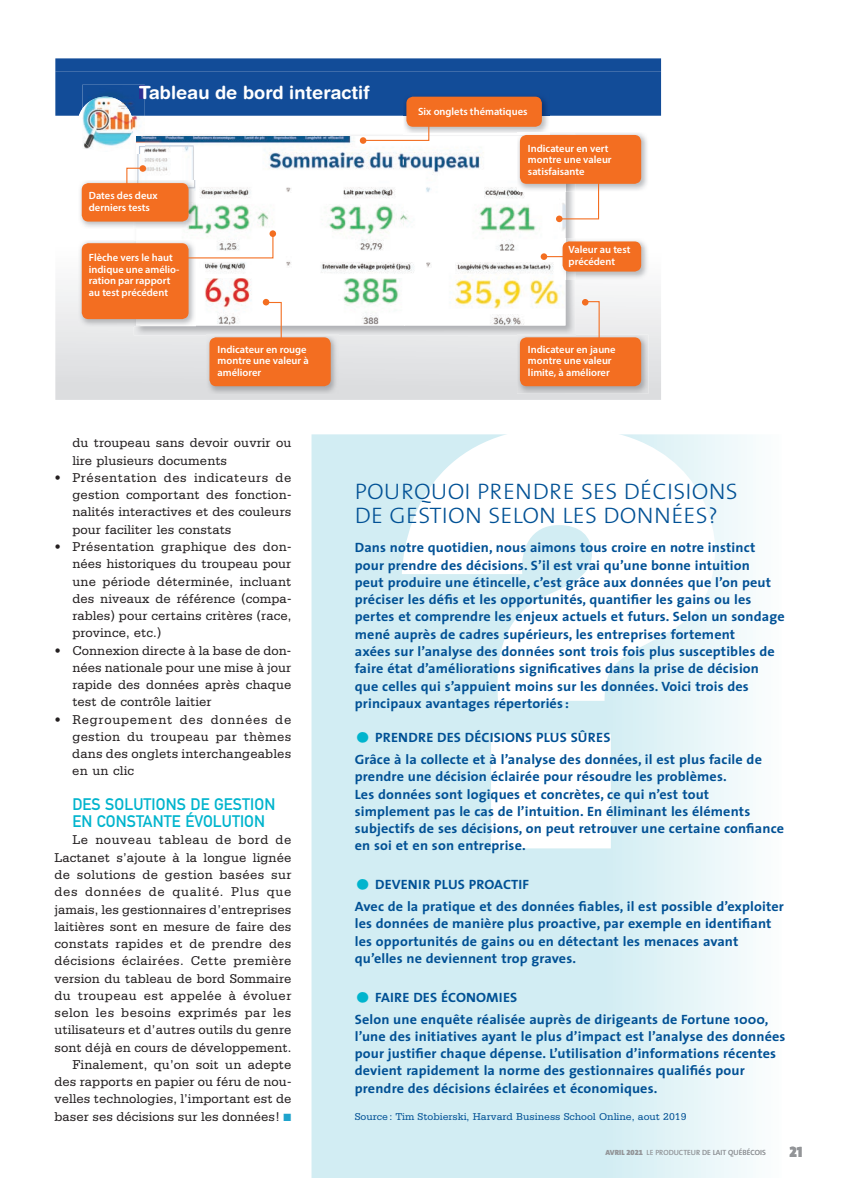
<style>
.page{position:relative;width:859px;height:1178px;background:#fff}
.page>*{position:absolute;margin:0;border:0;box-sizing:border-box;transform-origin:0 0}
.t1{font:900 575.85px "Helvetica Neue";color:#fff}
.t2{font:300 22.5px/24px "The Sans";letter-spacing:.01em;color:#015195;scale:1.05 1}
.t3{font:700 18.3px "Helvetica Rounded";color:#fff}
.t4{font:16.5px/17.2px "DIN Mittelschrift";letter-spacing:.005em;color:#00b4cd}
.t5{font:15px "The Mix Black Caps";color:#939598}
.t6{font:700 13.5px/17.2px "The Sans";letter-spacing:.01em;color:#015195;scale:1.05 1}
.t7{font:13.5px/17.2px "Serifa";letter-spacing:.005em;color:#231f20;text-align:justify}
.t8{font:600 10.5px/11.6px "Myriad Pro";color:#fff}
.t9{font:10.5px "Serifa";color:#015195}
.t10{font:7.5px "The Sans";color:#939598}
.s1{color:#1ea3cc}
.s2{font-size:36px;color:#00b4cd}
.s3{font-weight:900}
.s4{font-family:"The Sans Black Expert"}
</style>
<div class="page">
<svg style="left:311px;top:434px;width:442px;height:743px;background:#d7eff4"></svg>
<div style="left:605px;top:1150px;width:20px;height:5px;background:#d4eef3"></div>
<div style="left:627px;top:1149px;width:16px;height:6px;background:#d8f0f5"></div>
<svg style="left:643px;top:1148px;width:110px;height:8px"></svg>
<svg style="left:55px;top:272px;width:606px;height:128px;background:#e3e4e6"></svg>
<img style="left:134px;top:135px;width:441px;height:200px">
<img style="left:136px;top:136px;width:268px;height:142px">
<img style="left:404px;top:136px;width:161px;height:189px">
<img style="left:196px;top:278px;width:209px;height:47px">
<div style="left:55px;top:58px;width:606px;height:58px;background:#124c98"></div>
<div style="left:145px;top:85px;width:225px;height:14px;background:#124c98"></div>
<img style="left:404px;top:94px;width:145px;height:39px">
<div style="left:406px;top:97px;width:136px;height:30px;background:#f36e21;border-radius:7px"></div>
<img style="left:80px;top:180px;width:116px;height:49px">
<div style="left:82px;top:183px;width:107px;height:38px;background:#f36e21;border-radius:7px"></div>
<img style="left:79px;top:240px;width:117px;height:86px">
<img style="left:136px;top:240px;width:60px;height:85px">
<div style="left:82px;top:243px;width:107px;height:76px;background:#f36e21;border-radius:7px"></div>
<img style="left:550px;top:133px;width:97px;height:57px">
<img style="left:517px;top:136px;width:41px;height:55px">
<img style="left:517px;top:132px;width:32px;height:3px">
<div style="left:520px;top:135px;width:121px;height:49px;background:#f36e21;border-radius:7px"></div>
<img style="left:517px;top:334px;width:131px;height:59px">
<img style="left:517px;top:334px;width:58px;height:1px">
<div style="left:520px;top:337px;width:121px;height:49px;background:#f36e21;border-radius:7px"></div>
<img style="left:560px;top:239px;width:89px;height:40px">
<div style="left:563px;top:241px;width:78px;height:30px;background:#f36e21;border-radius:7px"></div>
<img style="left:207px;top:334px;width:131px;height:59px">
<div style="left:209px;top:337px;width:122px;height:49px;background:#f36e21;border-radius:7px"></div>
<div style="left:78px;top:97px;width:55px;height:55px;background:#fff;border-radius:50%"></div>
<img style="left:82px;top:85px;width:63px;height:45px">
<img style="left:134px;top:135px;width:11px;height:18px">
<img style="left:136px;top:136px;width:9px;height:17px">
<img style="left:139px;top:85px;width:6px;height:14px">
<img style="left:82px;top:97px;width:51px;height:52px">
<svg style="left:362px;top:123px;width:68px;height:18px"></svg>
<div style="left:360px;top:137px;width:6px;height:7px;background:#f36e21;border-radius:50%"></div>
<div style="left:139px;top:165px;width:7px;height:7px;background:#f36e21;border-radius:50%"></div>
<svg style="left:126px;top:167px;width:18px;height:17px"></svg>
<div style="left:269px;top:230px;width:7px;height:7px;background:#f36e21;border-radius:50%"></div>
<svg style="left:178px;top:230px;width:96px;height:29px"></svg>
<svg style="left:263px;top:299px;width:19px;height:39px"></svg>
<svg style="left:558px;top:183px;width:42px;height:37px"></svg>
<div style="left:556px;top:215px;width:7px;height:7px;background:#f36e21;border-radius:50%"></div>
<svg style="left:547px;top:256px;width:16px;height:1px"></svg>
<div style="left:541px;top:253px;width:6px;height:7px;background:#f36e21;border-radius:50%"></div>
<svg style="left:582px;top:299px;width:18px;height:39px"></svg>
<h3 class="t3" style="left:139px;top:85px;width:233px">Tableau de bord interactif</h3>
<p class="t8" style="left:89px;top:191px;width:70px">Dates des deux derniers tests</p>
<p class="t8" style="left:89px;top:252px;width:92px">Flèche vers le haut indique une amélio&shy;ration par rapport au test précédent</p>
<p class="t8" style="left:218px;top:344px;width:93px">Indicateur en rouge montre une valeur à améliorer</p>
<p class="t8" style="left:418px;top:106px;width:111px">Six onglets thématiques</p>
<p class="t8" style="left:528px;top:143px;width:85px">Indicateur en vert montre une valeur satisfaisante</p>
<p class="t8" style="left:569px;top:245px;width:63px">Valeur au test précédent</p>
<p class="t8" style="left:528px;top:344px;width:89px">Indicateur en jaune montre une valeur limite, à améliorer</p>
<p class="t7" style="left:72px;top:435px;width:220px">du troupeau sans devoir ouvrir ou lire plusieurs documents</p>
<p class="t7" style="left:72px;top:470px;width:220px;text-indent:-18px">• Présentation des indicateurs de gestion comportant des fonction&shy;nalités interactives et des couleurs pour faciliter les constats</p>
<p class="t7" style="left:72px;top:539px;width:220px;text-indent:-18px">• Présentation graphique des don&shy;nées historiques du troupeau pour une période déterminée, incluant des niveaux de référence (compa&shy;rables) pour certains critères (race, province, etc.)</p>
<p class="t7" style="left:72px;top:642px;width:220px;text-indent:-18px">• Connexion directe à la base de don&shy;nées nationale pour une mise à jour rapide des données après chaque test de contrôle laitier</p>
<p class="t7" style="left:72px;top:711px;width:220px;text-indent:-18px">• Regroupement des données de gestion du troupeau par thèmes dans des onglets interchangeables en un clic</p>
<p class="t4" style="left:72px;top:797px;width:204px">DES SOLUTIONS DE GESTION<br>EN CONSTANTE ÉVOLUTION</p>
<p class="t7" style="left:54px;top:832px;width:239px;text-align:right">Le nouveau tableau de bord de Lactanet s’ajoute à la longue lignée de solutions de gestion basées sur des données de qualité. Plus que jamais, les gestionnaires d’entreprises laitières sont en mesure de faire des constats rapides et de prendre des décisions éclairées. Cette première version du tableau de bord Sommaire du troupeau est appelée à évoluer selon les besoins exprimés par les utilisateurs et d’autres outils du genre sont déjà en cours de développement.<br>Finalement, qu’on soit un adepte des rapports en papier ou féru de nou&shy;velles technologies, l’important est de baser ses décisions sur les données! <span class="s1">■</span></p>
<h1 class="t1" style="left:393px;top:437px;width:332px">?</h1>
<h2 class="t2" style="left:355px;top:481px;width:366px">POURQUOI PRENDRE SES DÉCISIONS<br>DE GESTION SELON LES DONNÉES?</h2>
<p class="t6" style="left:355px;top:540px;width:411px">Dans notre quotidien, nous aimons tous croire en notre instinct pour prendre des décisions. S’il est vrai qu’une bonne intuition<br>peut produire une étincelle, c’est grâce aux données que l’on peut préciser les défis et les opportunités, quantifier les gains ou les pertes et comprendre les enjeux actuels et futurs. Selon un sondage mené auprès de cadres supérieurs, les entreprises fortement<br>axées sur l’analyse des données sont trois fois plus susceptibles de faire état d’améliorations significatives dans la prise de décision que celles qui s’appuient moins sur les données. Voici trois des principaux avantages répertoriés :</p>
<p class="t6" style="left:355px;top:728px;width:389px;line-height:21.8px"><span class="s2">•</span> PRENDRE DES DÉCISIONS PLUS SÛRES<br>Grâce à la collecte et à l’analyse des données, il est plus facile de</p>
<p class="t6" style="left:355px;top:769px;width:410px">prendre une décision éclairée pour résoudre les problèmes.<br>Les données sont logiques et concrètes, ce qui n’est tout simplement pas le cas de l’intuition. En éliminant les éléments subjectifs de ses décisions, on peut retrouver une certaine confiance en soi et en son entreprise.</p>
<p class="t6" style="left:355px;top:875px;width:410px;line-height:21.8px"><span class="s2">•</span> DEVENIR PLUS PROACTIF<br>Avec de la pratique et des données fiables, il est possible d’exploiter</p>
<p class="t6" style="left:355px;top:916px;width:398px">les données de manière plus proactive, par exemple en identifiant les opportunités de gains ou en détectant les menaces avant qu’elles ne deviennent trop graves.</p>
<p class="t6" style="left:355px;top:987px;width:396px;line-height:21.8px"><span class="s2">•</span> FAIRE DES ÉCONOMIES<br>Selon une enquête réalisée auprès de dirigeants de Fortune 1000,</p>
<p class="t6" style="left:355px;top:1028px;width:412px">l’une des initiatives ayant le plus d’impact est l’analyse des données pour justifier chaque dépense. L’utilisation d’informations récentes devient rapidement la norme des gestionnaires qualifiés pour prendre des décisions éclairées et économiques.</p>
<p class="t9" style="left:355px;top:1113px;width:333px">Source : Tim Stobierski, Harvard Business School Online, aout 2019</p>
<p class="t10" style="left:605px;top:1149px;width:162px"><span class="s3">AVRIL</span> <span class="s4">2021</span> LE PRODUCTEUR DE LAIT QUÉBÉCOIS</p>
<p class="t5" style="left:789px;top:1146px;width:14px">21</p>
</div>
